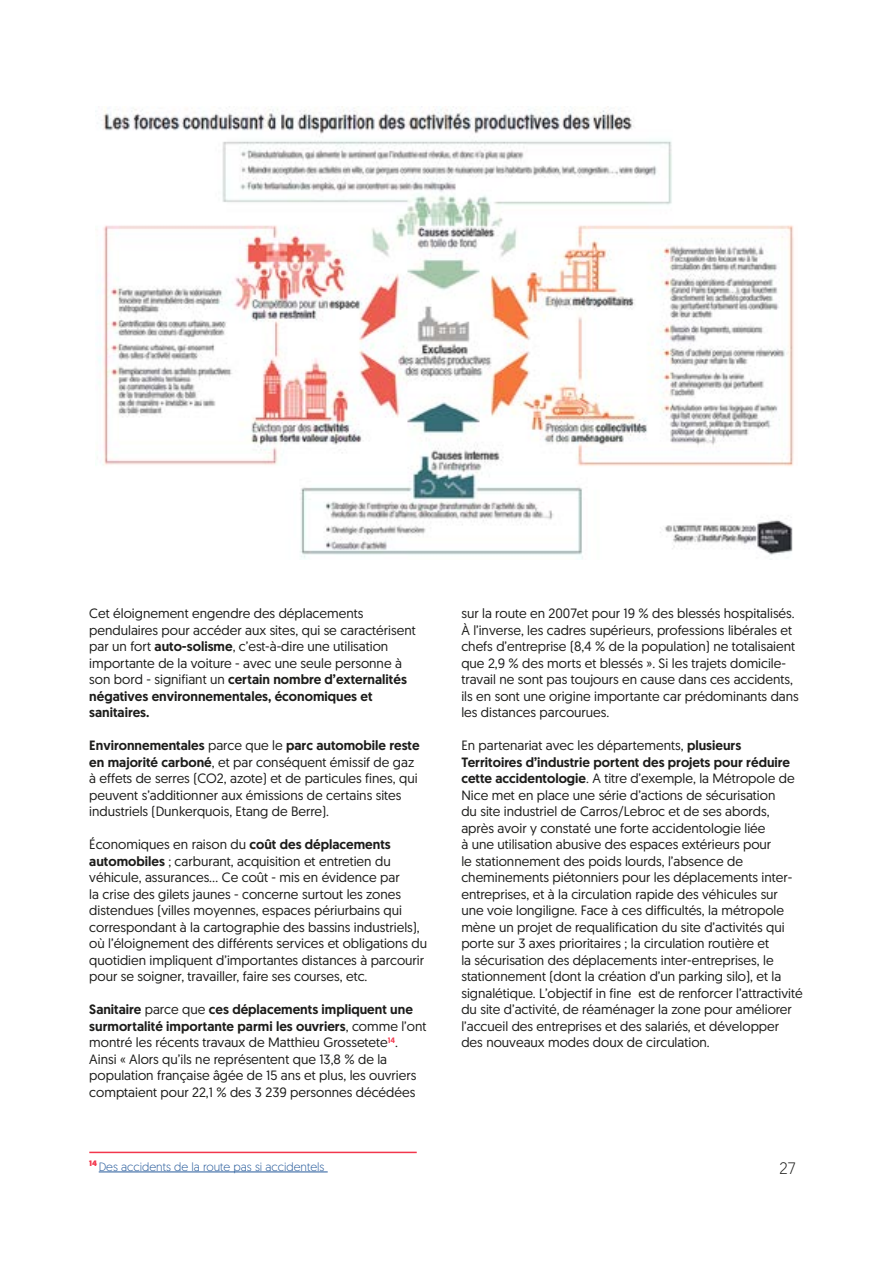
<style>
.page{position:relative;width:893px;height:1263px;background:#fff}
.page>*{position:absolute;margin:0;border:0;box-sizing:border-box;transform-origin:0 0}
.t1{font:300 16.5px "Geomanist";color:#1d1d1b}
.t2{font:13.5px/16.5px "Geomanist";color:#1d1d1b}
.t3{font:300 12px "Geomanist";color:#275b9b}
.s1{font-weight:500}
</style>
<div class="page">
<img style="left:97px;top:106px;width:697px;height:454px">
<hr style="left:99px;top:1171px;width:229px;height:1px;background:#275b9b">
<hr style="left:89px;top:1152px;width:328px;height:1px;background:#f3364c">
<p class="t2" style="left:89px;top:605px;width:328px">Cet éloignement engendre des déplacements pendulaires pour accéder aux sites, qui se caractérisent par un fort <span class="s1">auto-solisme</span>, c’est-à-dire une utilisation importante de la voiture - avec une seule personne à son bord - signifiant un <span class="s1">certain nombre d’externalités négatives environnementales, économiques et sanitaires.</span></p>
<p class="t2" style="left:89px;top:737px;width:332px"><span class="s1">Environnementales</span> parce que le <span class="s1">parc automobile reste en majorité carboné</span>, et par conséquent émissif de gaz à effets de serres (CO2, azote) et de particules fines, qui peuvent s’additionner aux émissions de certains sites industriels (Dunkerquois, Etang de Berre).</p>
<p class="t2" style="left:89px;top:836px;width:339px">Économiques en raison du <span class="s1">coût des déplacements automobiles</span> ; carburant, acquisition et entretien du véhicule, assurances… Ce coût - mis en évidence par<br>la crise des gilets jaunes - concerne surtout les zones distendues (villes moyennes, espaces périurbains qui correspondant à la cartographie des bassins industriels), où l’éloignement des différents services et obligations du quotidien impliquent d’importantes distances à parcourir pour se soigner, travailler, faire ses courses, etc.</p>
<p class="t2" style="left:89px;top:1001px;width:339px"><span class="s1">Sanitaire</span> parce que <span class="s1">ces déplacements impliquent une surmortalité importante parmi les ouvriers</span>, comme l’ont montré les récents travaux de Matthieu Grossetete<sup>14</sup>.<br>Ainsi « Alors qu’ils ne représentent que 13,8 % de la population française âgée de 15 ans et plus, les ouvriers comptaient pour 22,1 % des 3 239 personnes décédées</p>
<p class="t3" style="left:89px;top:1159px;width:237px"><sup>14</sup> Des accidents de la route pas si accidentels</p>
<p class="t2" style="left:461px;top:605px;width:339px">sur la route en 2007et pour 19 % des blessés hospitalisés.<br>À l’inverse, les cadres supérieurs, professions libérales et chefs d’entreprise (8,4 % de la population) ne totalisaient que 2,9 % des morts et blessés ». Si les trajets domicile&shy;travail ne sont pas toujours en cause dans ces accidents, ils en sont une origine importante car prédominants dans les distances parcourues.</p>
<p class="t2" style="left:461px;top:737px;width:343px">En partenariat avec les départements, <span class="s1">plusieurs Territoires d’industrie portent des projets pour réduire cette accidentologie</span>. A titre d’exemple, la Métropole de Nice met en place une série d’actions de sécurisation<br>du site industriel de Carros/Lebroc et de ses abords, après avoir y constaté une forte accidentologie liée<br>à une utilisation abusive des espaces extérieurs pour<br>le stationnement des poids lourds, l’absence de cheminements piétonniers pour les déplacements inter&shy;entreprises, et à la circulation rapide des véhicules sur une voie longiligne. Face à ces difficultés, la métropole mène un projet de requalification du site d’activités qui porte sur 3 axes prioritaires ; la circulation routière et<br>la sécurisation des déplacements inter-entreprises, le stationnement (dont la création d’un parking silo), et la signalétique. L’objectif in fine est de renforcer l’attractivité du site d’activité, de réaménager la zone pour améliorer l’accueil des entreprises et des salariés, et développer des nouveaux modes doux de circulation.</p>
<p class="t1" style="left:779px;top:1157px;width:17px">27</p>
</div>
